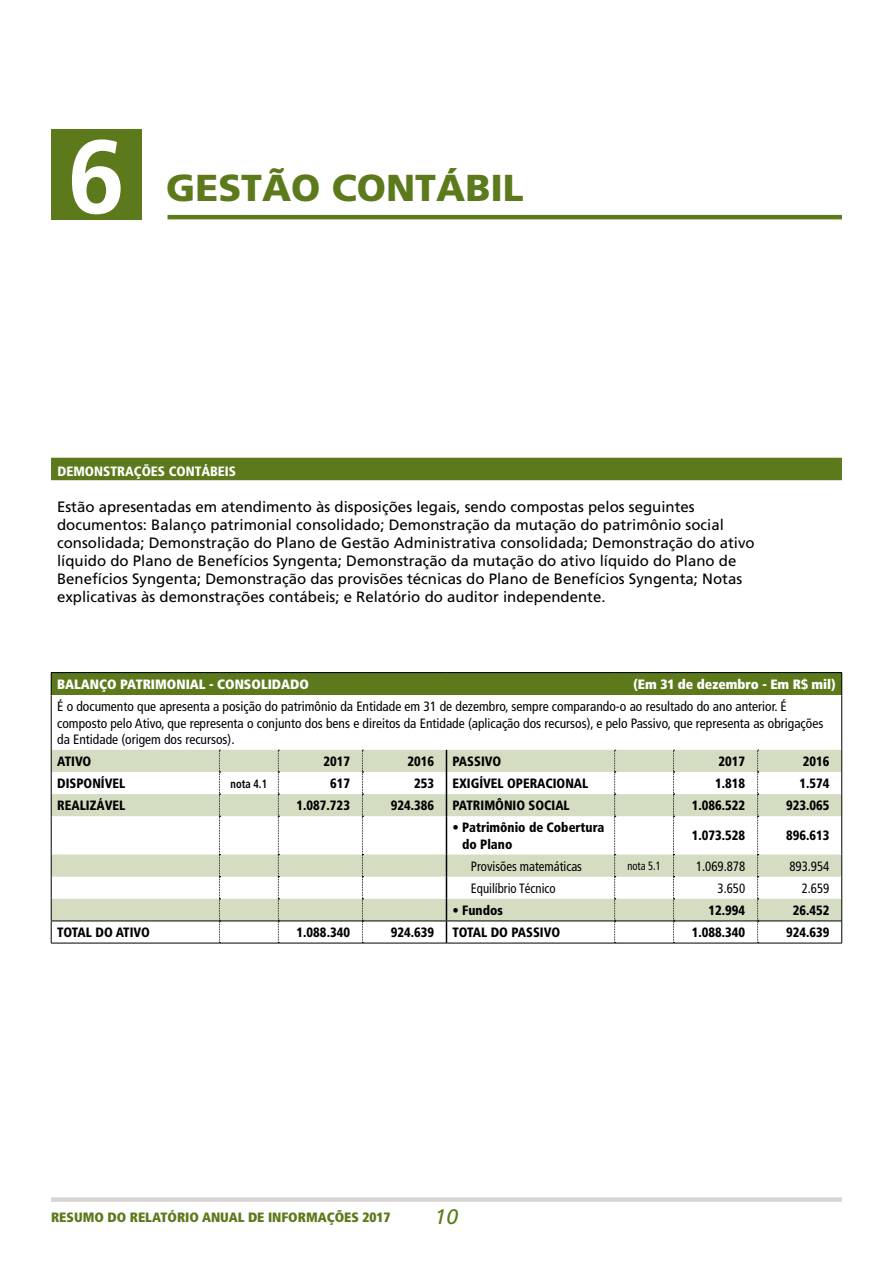
<style>
.page{position:relative;width:893px;height:1263px;background:#fff}
.page>*{position:absolute;margin:0;border:0;box-sizing:border-box;transform-origin:0 0}
.t1{font:700 103.8px "Frutiger";color:#fff}
.t2{font:900 37.5px "Frutiger";color:#5c7a1c}
.t3{font:italic 21px "Frutiger";color:#5c7a1c}
.t4{font:15px/18px "Frutiger";color:#000}
.t5{font:condensed 13.5px/16.2px "Frutiger";color:#000}
.t6{font:900 condensed 13.5px/16.2px "Frutiger";color:#000;scale:.95 1}
.t7{font:condensed 13.5px "Frutiger";color:#000;scale:.95 1}
.t8{font:900 condensed 13.5px "Frutiger";color:#fff}
.t9{font:900 condensed 13.5px "Frutiger";color:#5c7a1c}
.t10{font:900 condensed 13.5px "Frutiger";color:#fff}
.t11{font:900 condensed 13.5px "Frutiger";letter-spacing:-.02em;color:#000;scale:.95 1}
.t12{font:700 condensed 12px "Frutiger";color:#000;scale:.88 1}
.t13{font:condensed 12px "Frutiger";color:#000;scale:.88 1}
</style>
<div class="page">
<div style="left:51px;top:1197px;width:791px;height:5px;background:#d9d5d2"></div>
<div style="left:51px;top:129px;width:90px;height:90px;background:#5c7a1c"></div>
<hr style="left:168px;top:215px;width:674px;height:4px;background:#5c7a1c">
<div style="left:51px;top:458px;width:791px;height:22px;background:#5c7a1c"></div>
<div style="left:51px;top:673px;width:791px;height:22px;background:#5c7a1c"></div>
<hr style="left:51px;top:672px;width:168px;height:1px;background:#000">
<svg style="left:51px;top:673px;width:1px;height:22px"></svg>
<hr style="left:219px;top:672px;width:59px;height:1px;background:#000">
<hr style="left:278px;top:672px;width:84px;height:1px;background:#000">
<hr style="left:362px;top:672px;width:84px;height:1px;background:#000">
<hr style="left:446px;top:672px;width:169px;height:1px;background:#000">
<hr style="left:615px;top:672px;width:59px;height:1px;background:#000">
<hr style="left:674px;top:672px;width:84px;height:1px;background:#000">
<hr style="left:758px;top:672px;width:84px;height:1px;background:#000">
<hr style="left:51px;top:695px;width:1px;height:55px;background:#000">
<hr style="left:51px;top:943px;width:168px;height:1px;background:#000">
<hr style="left:219px;top:943px;width:59px;height:1px;background:#000">
<hr style="left:278px;top:943px;width:84px;height:1px;background:#000">
<hr style="left:362px;top:943px;width:84px;height:1px;background:#000">
<hr style="left:446px;top:943px;width:169px;height:1px;background:#000">
<hr style="left:615px;top:943px;width:59px;height:1px;background:#000">
<hr style="left:674px;top:943px;width:84px;height:1px;background:#000">
<hr style="left:758px;top:943px;width:84px;height:1px;background:#000">
<svg style="left:841px;top:673px;width:1px;height:22px"></svg>
<hr style="left:841px;top:695px;width:1px;height:55px;background:#000">
<svg style="left:51px;top:750px;width:791px;height:193px"></svg>
<h1 class="t1" style="left:67px;top:116px;width:59px">6</h1>
<h2 class="t2" style="left:166px;top:165px;width:359px">GESTÃO CONTÁBIL</h2>
<p class="t10" style="left:57px;top:463px;width:180px">DEMONSTRAÇÕES CONTÁBEIS</p>
<p class="t4" style="left:57px;top:498px;width:699px">Estão apresentadas em atendimento às disposições legais, sendo compostas pelos seguintes documentos: Balanço patrimonial consolidado; Demonstração da mutação do patrimônio social consolidada; Demonstração do Plano de Gestão Administrativa consolidada; Demonstração do ativo líquido do Plano de Benefícios Syngenta; Demonstração da mutação do ativo líquido do Plano de Benefícios Syngenta; Demonstração das provisões técnicas do Plano de Benefícios Syngenta; Notas explicativas às demonstrações contábeis; e Relatório do auditor independente.</p>
<p class="t8" style="left:57px;top:676px;width:253px">BALANÇO PATRIMONIAL - CONSOLIDADO</p>
<p class="t8" style="left:633px;top:676px;width:204px">(Em 31 de dezembro - Em R$ mil)</p>
<p class="t5" style="left:57px;top:699px;width:768px">É o documento que apresenta a posição do patrimônio da Entidade em 31 de dezembro, sempre comparando-o ao resultado do ano anterior. É composto pelo Ativo, que representa o conjunto dos bens e direitos da Entidade (aplicação dos recursos), e pelo Passivo, que representa as obrigações da Entidade (origem dos recursos).</p>
<p class="t6" style="left:57px;top:753px;width:38px">ATIVO</p>
<p class="t6" style="left:323px;top:753px;width:30px">2017</p>
<p class="t6" style="left:407px;top:753px;width:30px">2016</p>
<p class="t6" style="left:452px;top:753px;width:53px">PASSIVO</p>
<p class="t6" style="left:719px;top:753px;width:30px">2017</p>
<p class="t6" style="left:803px;top:753px;width:30px">2016</p>
<p class="t6" style="left:57px;top:775px;width:73px">DISPONÍVEL</p>
<p class="t12" style="left:231px;top:776px;width:43px">nota 4.1</p>
<p class="t6" style="left:330px;top:775px;width:23px">617</p>
<p class="t6" style="left:414px;top:775px;width:23px">253</p>
<p class="t6" style="left:452px;top:775px;width:145px">EXIGÍVEL OPERACIONAL</p>
<p class="t6" style="left:715px;top:775px;width:33px">1.818</p>
<p class="t6" style="left:799px;top:775px;width:33px">1.574</p>
<p class="t6" style="left:57px;top:797px;width:73px">REALIZÁVEL</p>
<p class="t6" style="left:297px;top:797px;width:58px">1.087.723</p>
<p class="t6" style="left:391px;top:797px;width:47px">924.386</p>
<p class="t6" style="left:452px;top:797px;width:125px">PATRIMÔNIO SOCIAL</p>
<p class="t6" style="left:692px;top:797px;width:58px">1.086.522</p>
<p class="t6" style="left:786px;top:797px;width:47px">923.065</p>
<p class="t6" style="left:462px;top:819px;width:151px;text-indent:-10px">• Patrimônio de Cobertura do Plano</p>
<p class="t6" style="left:692px;top:828px;width:58px">1.073.528</p>
<p class="t6" style="left:786px;top:828px;width:47px">896.613</p>
<p class="t7" style="left:471px;top:858px;width:118px">Provisões matemáticas</p>
<p class="t13" style="left:627px;top:859px;width:39px">nota 5.1</p>
<p class="t7" style="left:696px;top:858px;width:53px">1.069.878</p>
<p class="t7" style="left:789px;top:858px;width:44px">893.954</p>
<p class="t7" style="left:471px;top:880px;width:91px">Equilíbrio Técnico</p>
<p class="t7" style="left:718px;top:880px;width:31px">3.650</p>
<p class="t7" style="left:802px;top:880px;width:31px">2.659</p>
<p class="t6" style="left:452px;top:902px;width:55px">• Fundos</p>
<p class="t6" style="left:709px;top:902px;width:40px">12.994</p>
<p class="t6" style="left:793px;top:902px;width:40px">26.452</p>
<p class="t11" style="left:57px;top:924px;width:99px">TOTAL DO ATIVO</p>
<p class="t6" style="left:297px;top:924px;width:58px">1.088.340</p>
<p class="t6" style="left:391px;top:924px;width:47px">924.639</p>
<p class="t6" style="left:452px;top:924px;width:115px">TOTAL DO PASSIVO</p>
<p class="t6" style="left:692px;top:924px;width:58px">1.088.340</p>
<p class="t6" style="left:786px;top:924px;width:47px">924.639</p>
<p class="t9" style="left:51px;top:1209px;width:341px">RESUMO DO RELATÓRIO ANUAL DE INFORMAÇÕES 2017</p>
<h3 class="t3" style="left:435px;top:1205px;width:25px">10</h3>
</div>
